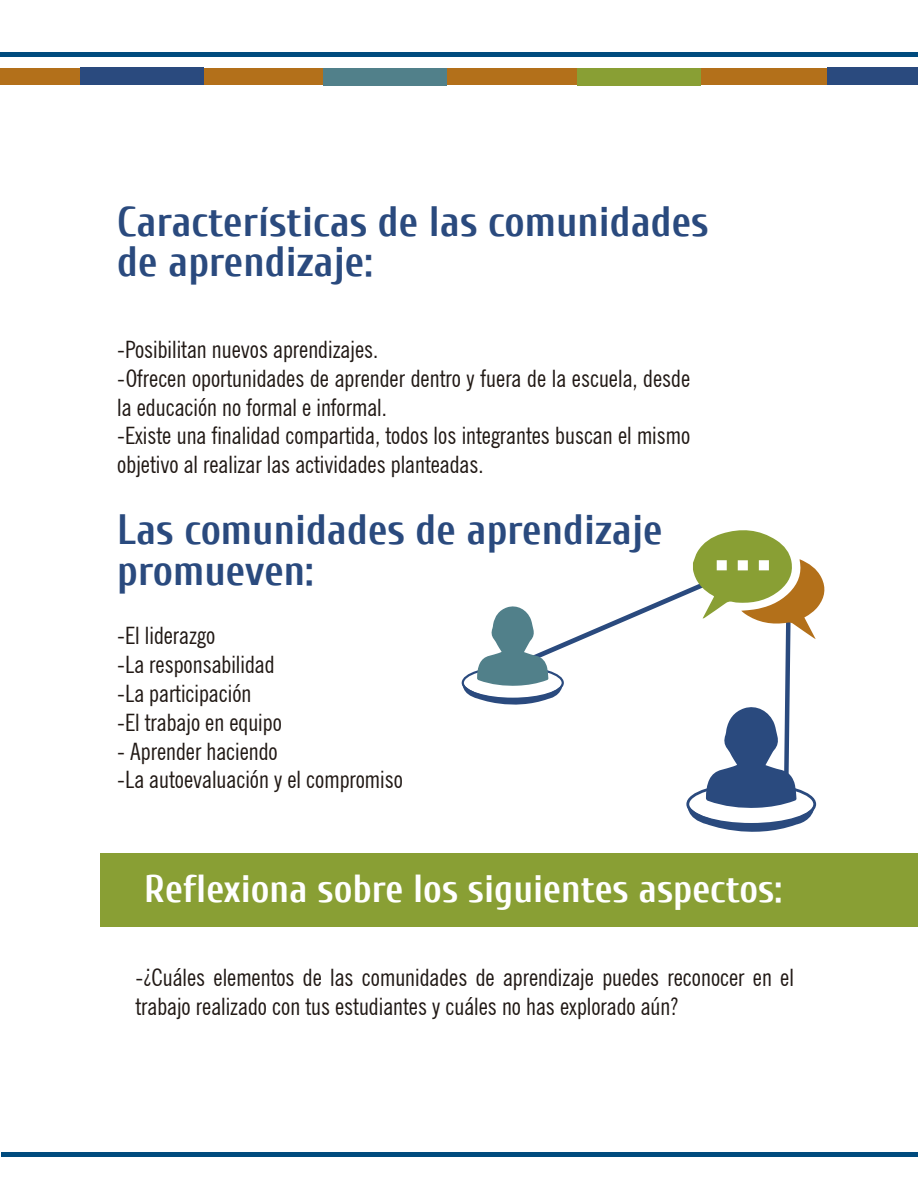
<style>
.page{position:relative;width:918px;height:1188px;background:#fff}
.page>*{position:absolute;margin:0;border:0;box-sizing:border-box;transform-origin:0 0}
.t1{font:700 42.3px/40.2px "Cuprum";color:#2a4a7e}
.t2{font:700 39px "Cuprum";color:#fff}
.t3{font:condensed 24px/28.8px "News Gothic BT";color:#211915}
</style>
<div class="page">
<hr style="left:2px;top:1153px;width:916px;height:4px;background:#004b7e">
<div style="left:0;top:69px;width:918px;height:16px;background:#b3701a"></div>
<hr style="left:0;top:52px;width:918px;height:4px;background:#004b7e">
<div style="left:324px;top:68px;width:123px;height:17px;background:#51808a"></div>
<div style="left:578px;top:68px;width:123px;height:17px;background:#899f34"></div>
<div style="left:80px;top:68px;width:124px;height:17px;background:#2a4a7e"></div>
<div style="left:828px;top:68px;width:90px;height:17px;background:#2a4a7e"></div>
<div style="left:100px;top:854px;width:818px;height:73px;background:#899f34"></div>
<svg style="left:461px;top:530px;width:364px;height:302px"></svg>
<h1 class="t1" style="left:117px;top:201px;width:593px">Características de las comunidades de aprendizaje:</h1>
<p class="t3" style="left:117px;top:335px;width:574px">-Posibilitan nuevos aprendizajes.<br>-Ofrecen oportunidades de aprender dentro y fuera de la escuela, desde la educación no formal e informal.<br>-Existe una finalidad compartida, todos los integrantes buscan el mismo objetivo al realizar las actividades planteadas.</p>
<h1 class="t1" style="left:117px;top:510px;width:547px">Las comunidades de aprendizaje promueven:</h1>
<p class="t3" style="left:117px;top:621px;width:166px">-El liderazgo<br>-La responsabilidad -La participación<br>-El trabajo en equipo</p>
<p class="t3" style="left:117px;top:736px;width:287px">- Aprender haciendo<br>-La autoevaluación y el compromiso</p>
<h2 class="t2" style="left:144px;top:867px;width:640px">Reflexiona sobre los siguientes aspectos:</h2>
<p class="t3" style="left:136px;top:963px;width:660px">-¿Cuáles elementos de las comunidades de aprendizaje puedes reconocer en el trabajo realizado con tus estudiantes y cuáles no has explorado aún?</p>
</div>
